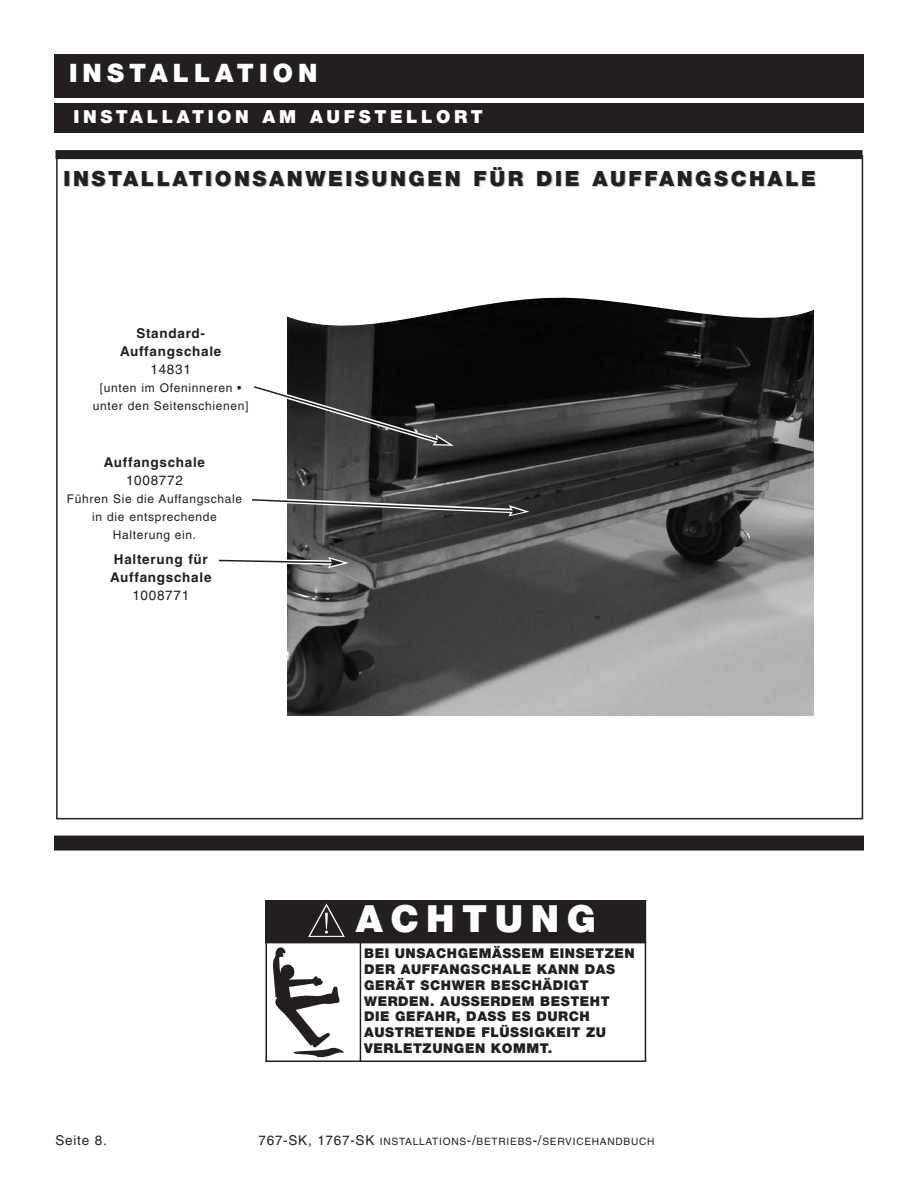
<style>
.page{position:relative;width:918px;height:1188px;background:#fff}
.page>*{position:absolute;margin:0;border:0;box-sizing:border-box;transform-origin:0 0}
.t1{font:900 37.5px "Helvetica Neue";letter-spacing:.2em;color:#fff}
.t2{font:900 25.5px "Helvetica Neue";letter-spacing:.2em;color:#fff}
.t3{font:900 21px "Helvetica Neue";letter-spacing:.12em;color:#231f20}
.t4{font:900 18px "Helvetica Neue";letter-spacing:.2em;color:#fff}
.t5{font:900 13.5px/15.8px "Helvetica Neue";letter-spacing:.04em;color:#231f20}
.t6{font:700 13.5px/18px "Helvetica";letter-spacing:.055em;color:#231f20;text-align:center}
.t7{font:13.5px "Helvetica";letter-spacing:.055em;color:#231f20}
.t8{font:12px/18px "Helvetica";letter-spacing:.055em;color:#231f20;text-align:center}
.t9{font:10.2px "Helvetica";letter-spacing:.075em;color:#231f20}
.s1{font-size:13.5px}
</style>
<div class="page">
<img style="left:287px;top:347px;width:527px;height:369px">
<div style="left:54px;top:836px;width:810px;height:15px;background:#231f20"></div>
<div style="left:54px;top:103px;width:810px;height:30px;background:#231f20"></div>
<div style="left:54px;top:54px;width:810px;height:43px;background:#231f20"></div>
<svg style="left:287px;top:297px;width:527px;height:50px;fill:#0b0b0b"></svg>
<svg style="left:218px;top:556px;width:131px;height:12px"></svg>
<svg style="left:252px;top:495px;width:277px;height:21px"></svg>
<svg style="left:254px;top:383px;width:200px;height:64px"></svg>
<div style="left:56px;top:150px;width:806px;height:9px;background:#231f20"></div>
<div style="left:266px;top:900px;width:379px;height:43px;background:#231f20"></div>
<hr style="left:266px;top:900px;width:1px;height:162px;background:#231f20">
<hr style="left:360px;top:942px;width:1px;height:120px;background:#231f20">
<hr style="left:645px;top:900px;width:1px;height:162px;background:#231f20">
<hr style="left:266px;top:1060px;width:380px;height:2px;background:#231f20">
<svg style="left:308px;top:903px;width:37px;height:34px"></svg>
<hr style="left:325px;top:913px;width:3px;height:16px;background:#fff">
<svg style="left:273px;top:947px;width:71px;height:110px"></svg>
<h2 class="t2" style="left:69px;top:64px;width:250px">INSTALLATION</h2>
<h3 class="t4" style="left:74px;top:110px;width:411px">INSTALLATION AM AUFSTELLORT</h3>
<h3 class="t3" style="left:64px;top:171px;width:754px">INSTALLATIONSANWEISUNGEN FÜR DIE AUFFANGSCHALE</h3>
<p class="t6" style="left:120px;top:326px;width:103px">Standard-<br>Auffangschale</p>
<p class="t7" style="left:150px;top:364px;width:42px">14831</p>
<p class="t8" style="left:93px;top:380px;width:157px">[unten im Ofeninneren • unter den Seitenschienen]</p>
<p class="t6" style="left:104px;top:455px;width:103px">Auffangschale</p>
<p class="t7" style="left:126px;top:475px;width:58px">1008772</p>
<p class="t8" style="left:67px;top:491px;width:177px">Führen Sie die Auffangschale in die entsprechende<br>Halterung ein.</p>
<p class="t6" style="left:110px;top:552px;width:103px;text-align:left">Halterung für<br>Auffangschale</p>
<p class="t7" style="left:132px;top:590px;width:58px">1008771</p>
<h1 class="t1" style="left:356px;top:905px;width:242px">ACHTUNG</h1>
<p class="t5" style="left:364px;top:947px;width:272px">BEI UNSACHGEMÄSSEM EINSETZEN<br>DER AUFFANGSCHALE KANN DAS<br>GERÄT SCHWER BESCHÄDIGT<br>WERDEN. AUSSERDEM BESTEHT<br>DIE GEFAHR, DASS ES DURCH<br>AUSTRETENDE FLÜSSIGKEIT ZU<br>VERLETZUNGEN KOMMT.</p>
<p class="t7" style="left:56px;top:1136px;width:53px">Seite 8.</p>
<p class="t9" style="left:259px;top:1138px;width:397px"><span class="s1">767-SK, 1767-SK</span> INSTALLATIONS<span class="s1">-/</span>BETRIEBS<span class="s1">-/</span>SERVICEHANDBUCH</p>
</div>
